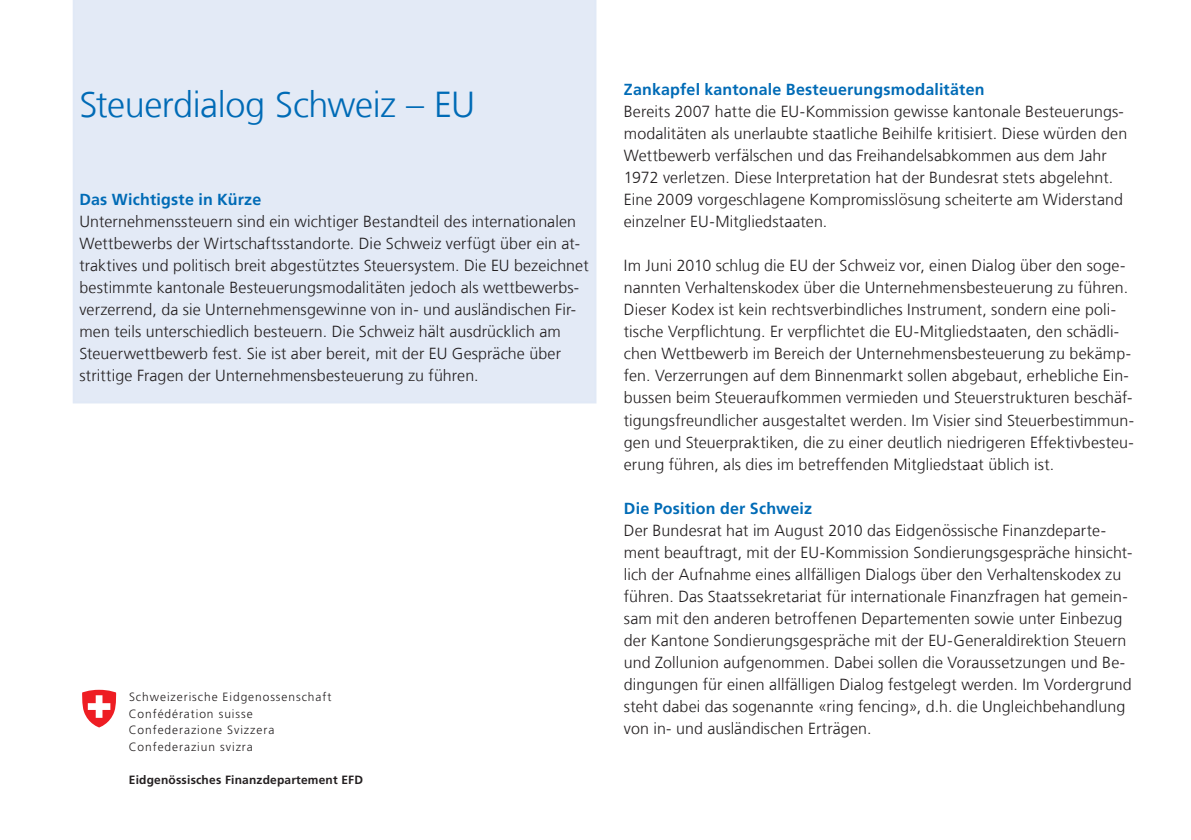
<style>
.page{position:relative;width:1191px;height:840px;background:#fff}
.page>*{position:absolute;margin:0;border:0;box-sizing:border-box;transform-origin:0 0}
.t1{font:300 36px "Frutiger LT Com";letter-spacing:-.015em;color:#006bb6}
.t2{font:300 16px/22px "Frutiger LT Com";letter-spacing:.01em;color:#231f20}
.t3{font:700 16px "Frutiger LT Com";letter-spacing:.015em;color:#006bb6}
.t4{font:300 12px/16.6px "Frutiger LT Std";letter-spacing:.08em;color:#231f20}
.t5{font:700 12px "Frutiger LT Std";letter-spacing:.015em;color:#231f20}
</style>
<div class="page">
<div style="left:73px;top:0;width:523px;height:403px;background:#e3eaf6"></div>
<svg style="left:82px;top:689px;width:35px;height:38px"></svg>
<h1 class="t1" style="left:79px;top:84px;width:397px">Steuerdialog Schweiz – EU</h1>
<p class="t3" style="left:79px;top:190px;width:183px">Das Wichtigste in Kürze</p>
<p class="t2" style="left:79px;top:211px;width:511px">Unternehmenssteuern sind ein wichtiger Bestandteil des internationalen Wettbewerbs der Wirtschaftsstandorte. Die Schweiz verfügt über ein at&shy;traktives und politisch breit abgestütztes Steuersystem. Die EU bezeichnet bestimmte kantonale Besteuerungsmodalitäten jedoch als wettbewerbs&shy;verzerrend, da sie Unternehmensgewinne von in- und ausländischen Fir&shy;men teils unterschiedlich besteuern. Die Schweiz hält ausdrücklich am Steuerwettbewerb fest. Sie ist aber bereit, mit der EU Gespräche über strittige Fragen der Unternehmensbesteuerung zu führen.</p>
<p class="t4" style="left:129px;top:688px;width:204px">Schweizerische Eidgenossenschaft<br>Confédération suisse<br>Confederazione Svizzera<br>Confederaziun svizra</p>
<p class="t5" style="left:129px;top:772px;width:236px">Eidgenössisches Finanzdepartement EFD</p>
<p class="t3" style="left:624px;top:80px;width:362px">Zankapfel kantonale Besteuerungsmodalitäten</p>
<p class="t2" style="left:624px;top:101px;width:505px">Bereits 2007 hatte die EU-Kommission gewisse kantonale Besteuerungs&shy;modalitäten als unerlaubte staatliche Beihilfe kritisiert. Diese würden den Wettbewerb verfälschen und das Freihandelsabkommen aus dem Jahr 1972 verletzen. Diese Interpretation hat der Bundesrat stets abgelehnt.<br>Eine 2009 vorgeschlagene Kompromisslösung scheiterte am Widerstand einzelner EU-Mitgliedstaaten.</p>
<p class="t2" style="left:624px;top:255px;width:512px">Im Juni 2010 schlug die EU der Schweiz vor, einen Dialog über den soge&shy;nannten Verhaltenskodex über die Unternehmensbesteuerung zu führen.<br>Dieser Kodex ist kein rechtsverbindliches Instrument, sondern eine poli&shy;tische Verpflichtung. Er verpflichtet die EU-Mitgliedstaaten, den schädli&shy;chen Wettbewerb im Bereich der Unternehmensbesteuerung zu bekämp&shy;fen. Verzerrungen auf dem Binnenmarkt sollen abgebaut, erhebliche Ein&shy;bussen beim Steueraufkommen vermieden und Steuerstrukturen beschäf&shy;tigungsfreundlicher ausgestaltet werden. Im Visier sind Steuerbestimmun&shy;gen und Steuerpraktiken, die zu einer deutlich niedrigeren Effektivbesteu&shy;erung führen, als dies im betreffenden Mitgliedstaat üblich ist.</p>
<p class="t3" style="left:624px;top:498px;width:190px">Die Position der Schweiz</p>
<p class="t2" style="left:624px;top:519px;width:510px">Der Bundesrat hat im August 2010 das Eidgenössische Finanzdeparte&shy;ment beauftragt, mit der EU-Kommission Sondierungsgespräche hinsicht&shy;lich der Aufnahme eines allfälligen Dialogs über den Verhaltenskodex zu führen. Das Staatssekretariat für internationale Finanzfragen hat gemein&shy;sam mit den anderen betroffenen Departementen sowie unter Einbezug der Kantone Sondierungsgespräche mit der EU-Generaldirektion Steuern und Zollunion aufgenommen. Dabei sollen die Voraussetzungen und Be&shy;dingungen für einen allfälligen Dialog festgelegt werden. Im Vordergrund steht dabei das sogenannte «ring fencing», d.h. die Ungleichbehandlung von in- und ausländischen Erträgen.</p>
</div>
